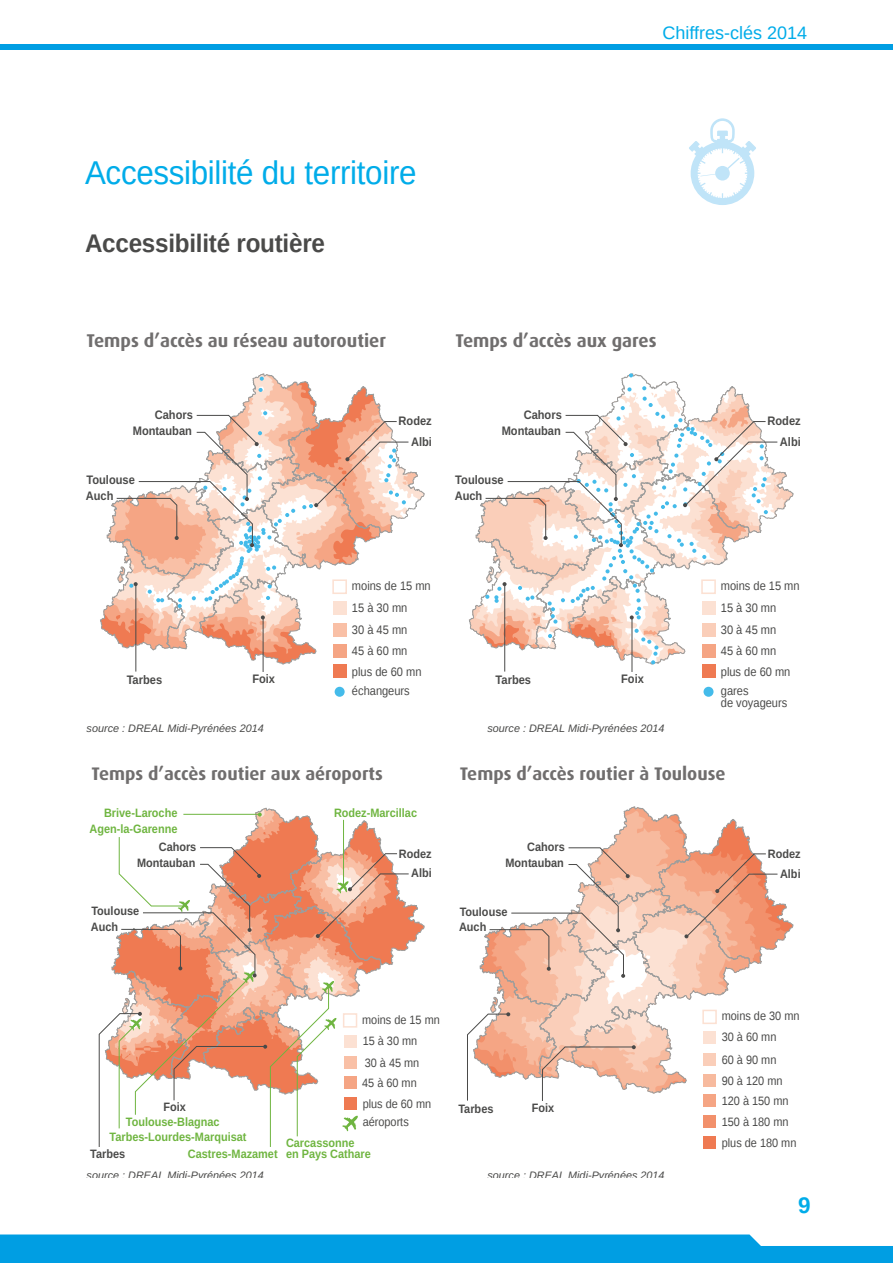
<style>
.page{position:relative;width:893px;height:1263px;background:#fff}
.page>*{position:absolute;margin:0;border:0;box-sizing:border-box;transform-origin:0 0}
.t1{font:33px "Liberation Sans";letter-spacing:-.01em;color:#00ace9;scale:.95 1}
.t2{font:700 25.5px "Liberation Sans";letter-spacing:-.01em;color:#4a4a49;scale:.95 1}
.t3{font:700 22.5px "Liberation Sans";color:#00ace9}
.t4{font:700 18.45px "Dax OT";color:#706e6e}
.t5{font:700 18.15px "Dax OT";color:#706e6e}
.t6{font:18px "Liberation Sans";color:#00ace9}
.t7{font:12.3px/20.9px "Liberation Sans";color:#4a4a49;scale:.9 1}
.t8{font:700 12.3px/16px "Liberation Sans";color:#4a4a49;text-align:right;scale:.9 1}
.t9{font:700 12.15px/10.8px "Liberation Sans";color:#6fb540;scale:.9 1}
.t10{font:12.15px/20.5px "Liberation Sans";color:#4a4a49;scale:.9 1}
.t11{font:700 12.15px/15.8px "Liberation Sans";color:#4a4a49;text-align:right;scale:.9 1}
.t12{font:italic 10.8px "Liberation Sans";color:#4a4a49}
</style>
<div class="page">
<svg style="left:0;top:1234px;width:893px;height:29px;background:#14a5e5"></svg>
<div style="left:0;top:45px;width:893px;height:5px;background:#009ee3"></div>
<div style="left:703px;top:1094px;width:13px;height:13px;background:#f5a584"></div>
<div style="left:703px;top:1136px;width:13px;height:13px;background:#ef7a52"></div>
<div style="left:703px;top:1115px;width:13px;height:13px;background:#f2906b"></div>
<svg style="left:467px;top:806px;width:327px;height:295px"></svg>
<hr style="left:135px;top:585px;width:1px;height:86px;background:#4a4a49">
<hr style="left:263px;top:617px;width:1px;height:55px;background:#4a4a49">
<svg style="left:100px;top:373px;width:325px;height:292px"></svg>
<div style="left:333px;top:665px;width:13px;height:13px;background:#ef7a52"></div>
<div style="left:333px;top:601px;width:13px;height:13px;background:#fce1d3"></div>
<div style="left:333px;top:644px;width:13px;height:13px;background:#f5a584"></div>
<div style="left:333px;top:580px;width:13px;height:13px;background:#fff"></div>
<div style="left:332px;top:579px;width:15px;height:15px;border:2px solid #fce1d3"></div>
<div style="left:333px;top:623px;width:13px;height:13px;background:#f9c0a6"></div>
<div style="left:335px;top:687px;width:10px;height:10px;background:#44bbea;border-radius:50%"></div>
<div style="left:702px;top:665px;width:13px;height:13px;background:#ef7a52"></div>
<hr style="left:504px;top:585px;width:1px;height:86px;background:#4a4a49">
<hr style="left:632px;top:617px;width:1px;height:55px;background:#4a4a49">
<svg style="left:469px;top:373px;width:325px;height:292px"></svg>
<div style="left:703px;top:687px;width:10px;height:10px;background:#44bbea;border-radius:50%"></div>
<svg style="left:98px;top:807px;width:327px;height:340px"></svg>
<svg style="left:689px;top:118px;width:67px;height:87px"></svg>
<h3 class="t6" style="left:662px;top:21px;width:146px">Chiffres-clés 2014</h3>
<h1 class="t1" style="left:85px;top:151px;width:351px">Accessibilité du territoire</h1>
<h2 class="t2" style="left:85px;top:226px;width:254px">Accessibilité routière</h2>
<h3 class="t4" style="left:86px;top:330px;width:301px">Temps d’accès au réseau autoroutier</h3>
<h3 class="t4" style="left:455px;top:330px;width:203px">Temps d’accès aux gares</h3>
<p class="t8" style="left:133px;top:406px;width:68px">Cahors<br>Montauban</p>
<p class="t8" style="left:399px;top:413px;width:38px">Rodez</p>
<p class="t8" style="left:411px;top:433px;width:25px">Albi</p>
<p class="t8" style="left:502px;top:406px;width:68px">Cahors<br>Montauban</p>
<p class="t8" style="left:767px;top:413px;width:38px">Rodez</p>
<p class="t8" style="left:780px;top:433px;width:25px">Albi</p>
<p class="t8" style="left:86px;top:471px;width:55px">Toulouse</p>
<p class="t8" style="left:455px;top:471px;width:55px">Toulouse</p>
<p class="t8" style="left:86px;top:487px;width:32px">Auch</p>
<p class="t8" style="left:455px;top:487px;width:32px">Auch</p>
<p class="t8" style="left:127px;top:671px;width:41px">Tarbes</p>
<p class="t8" style="left:252px;top:671px;width:27px">Foix</p>
<p class="t7" style="left:352px;top:576px;width:89px;line-height:21.3px">moins de 15 mn<br>15 à 30 mn</p>
<p class="t7" style="left:352px;top:620px;width:79px">30 à 45 mn<br>45 à 60 mn plus de 60 mn</p>
<p class="t7" style="left:352px;top:681px;width:66px">échangeurs</p>
<p class="t8" style="left:496px;top:671px;width:41px">Tarbes</p>
<p class="t8" style="left:621px;top:671px;width:27px">Foix</p>
<p class="t7" style="left:721px;top:576px;width:89px;line-height:21.3px">moins de 15 mn<br>15 à 30 mn</p>
<p class="t7" style="left:721px;top:620px;width:79px">30 à 45 mn<br>45 à 60 mn plus de 60 mn</p>
<p class="t7" style="left:721px;top:685px;width:75px;line-height:12.3px">gares<br>de voyageurs</p>
<p class="t12" style="left:87px;top:721px;width:179px">source : DREAL Midi-Pyrénées 2014</p>
<p class="t12" style="left:487px;top:721px;width:179px">source : DREAL Midi-Pyrénées 2014</p>
<h3 class="t5" style="left:91px;top:764px;width:293px">Temps d’accès routier aux aéroports</h3>
<h3 class="t5" style="left:460px;top:764px;width:267px">Temps d’accès routier à Toulouse</h3>
<p class="t9" style="left:104px;top:807px;width:83px">Brive-Laroche</p>
<p class="t9" style="left:334px;top:807px;width:94px">Rodez-Marcillac</p>
<p class="t9" style="left:90px;top:823px;width:99px">Agen-la-Garenne</p>
<p class="t11" style="left:137px;top:839px;width:67px">Cahors<br>Montauban</p>
<p class="t11" style="left:399px;top:845px;width:38px">Rodez</p>
<p class="t11" style="left:411px;top:865px;width:24px">Albi</p>
<p class="t11" style="left:505px;top:839px;width:67px">Cahors<br>Montauban</p>
<p class="t11" style="left:768px;top:845px;width:38px">Rodez</p>
<p class="t11" style="left:780px;top:865px;width:24px">Albi</p>
<p class="t11" style="left:91px;top:903px;width:54px">Toulouse</p>
<p class="t11" style="left:460px;top:903px;width:55px">Toulouse</p>
<p class="t11" style="left:91px;top:919px;width:32px">Auch</p>
<p class="t11" style="left:459px;top:919px;width:32px">Auch</p>
<p class="t10" style="left:362px;top:1010px;width:88px;line-height:21.3px">moins de 15 mn<br>15 à 30 mn<br>30 à 45 mn</p>
<p class="t10" style="left:362px;top:1073px;width:78px">45 à 60 mn plus de 60 mn</p>
<p class="t10" style="left:363px;top:1112px;width:53px">aéroports</p>
<p class="t11" style="left:163px;top:1099px;width:26px">Foix</p>
<p class="t9" style="left:126px;top:1116px;width:106px">Toulouse-Blagnac</p>
<p class="t9" style="left:188px;top:1137px;width:205px;text-indent:98px">Carcassonne<br>Castres-Mazamet en Pays Cathare</p>
<p class="t9" style="left:110px;top:1131px;width:154px">Tarbes-Lourdes-Marquisat</p>
<p class="t11" style="left:90px;top:1145px;width:40px">Tarbes</p>
<p class="t11" style="left:458px;top:1100px;width:40px">Tarbes</p>
<p class="t11" style="left:532px;top:1100px;width:26px">Foix</p>
<p class="t10" style="left:722px;top:1006px;width:88px;line-height:21px">moins de 30 mn<br>30 à 60 mn</p>
<p class="t10" style="left:722px;top:1050px;width:76px">60 à 90 mn<br>90 à 120 mn<br>120 à 150 mn</p>
<p class="t10" style="left:722px;top:1133px;width:85px">plus de 180 mn</p>
<p class="t10" style="left:722px;top:1112px;width:76px">150 à 180 mn</p>
<p class="t12" style="left:87px;top:1167px;width:179px">source : DREAL Midi-Pyrénées 2014</p>
<p class="t12" style="left:487px;top:1167px;width:179px">source : DREAL Midi-Pyrénées 2014</p>
<h3 class="t3" style="left:798px;top:1190px;width:14px">9</h3>
</div>
